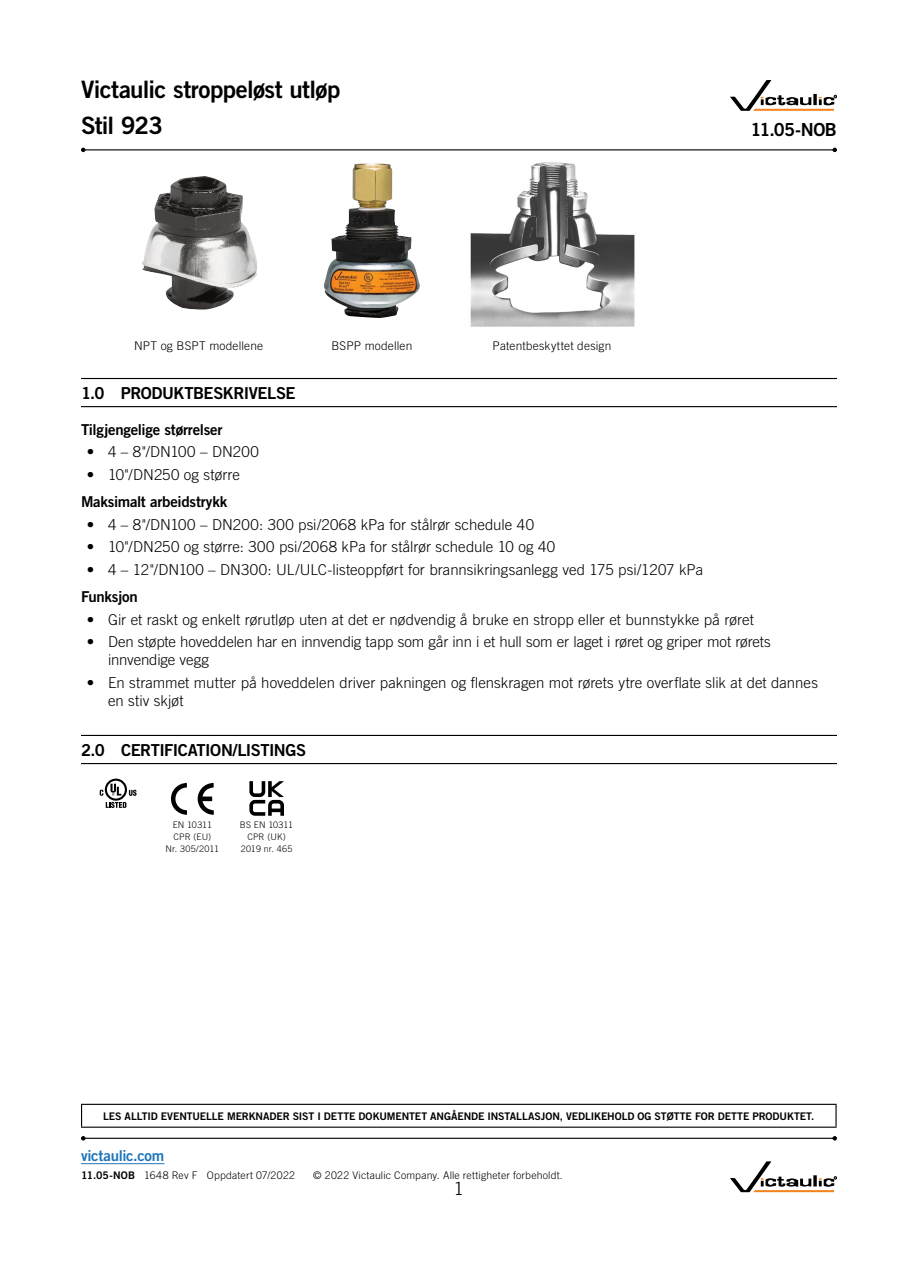
<style>
.page{position:relative;width:918px;height:1263px;background:#fff}
.page>*{position:absolute;margin:0;border:0;box-sizing:border-box;transform-origin:0 0}
.t1{font:24px/35.2px "Trade Gothic LT Std Bd 2";letter-spacing:-.025em;color:#000}
.t2{font:18px "Trade Gothic LT Std Bd 2";letter-spacing:-.03em;color:#000}
.t3{font:300 18px "Trade Gothic LT Std";color:#000}
.t4{font:16.5px "Trade Gothic LT Std Bd 2";letter-spacing:-.03em;color:#000}
.t5{font:300 15px/18px "Trade Gothic LT Std";color:#000}
.t6{font:15px "Trade Gothic LT Std Bd 2";letter-spacing:-.015em;color:#000}
.t7{font:15px "Trade Gothic LT Std Bd 2";letter-spacing:-.02em;color:#1c75bc}
.t8{font:300 12px "Trade Gothic LT Std";letter-spacing:.01em;color:#000}
.t9{font:10.5px "Trade Gothic LT Std Bd 2";letter-spacing:-.01em;color:#000}
.t10{font:300 10.5px "Trade Gothic LT Std";letter-spacing:.02em;color:#000}
.t11{font:300 9px/12px "Trade Gothic LT Std";letter-spacing:.015em;color:#000;text-align:center}
.s1{font-family:"Trade Gothic LT Std Bd 2";font-weight:400}
</style>
<div class="page">
<hr style="left:81px;top:1163px;width:83px;height:1px;background:#1c75bc">
<hr style="left:81px;top:1104px;width:756px;height:1px;background:#000">
<svg style="left:81px;top:1105px;width:1px;height:21px"></svg>
<svg style="left:836px;top:1105px;width:1px;height:21px"></svg>
<hr style="left:81px;top:1126px;width:756px;height:2px;background:#000">
<svg style="left:730px;top:80px;width:107px;height:31px"></svg>
<hr style="left:81px;top:378px;width:756px;height:1px;background:#000">
<hr style="left:81px;top:406px;width:756px;height:1px;background:#000">
<hr style="left:81px;top:735px;width:756px;height:1px;background:#000">
<hr style="left:81px;top:763px;width:756px;height:1px;background:#000">
<img style="left:142px;top:176px;width:115px;height:134px">
<img style="left:324px;top:163px;width:96px;height:155px">
<img style="left:470px;top:162px;width:165px;height:165px">
<svg style="left:129px;top:790px;width:8px;height:6px"></svg>
<div style="left:105px;top:779px;width:22px;height:22px;border:2px solid #000;border-radius:50%"></div>
<svg style="left:100px;top:790px;width:3px;height:6px"></svg>
<svg style="left:110px;top:784px;width:11px;height:12px"></svg>
<svg style="left:106px;top:802px;width:20px;height:6px"></svg>
<svg style="left:171px;top:783px;width:16px;height:32px"></svg>
<svg style="left:197px;top:783px;width:17px;height:32px"></svg>
<svg style="left:249px;top:781px;width:35px;height:35px"></svg>
<hr style="left:83px;top:149px;width:752px;height:1px;background:#000">
<svg style="left:81px;top:148px;width:5px;height:4px"></svg>
<svg style="left:832px;top:148px;width:5px;height:4px"></svg>
<hr style="left:83px;top:1138px;width:752px;height:1px;background:#000">
<svg style="left:81px;top:1136px;width:5px;height:4px"></svg>
<svg style="left:832px;top:1136px;width:5px;height:4px"></svg>
<svg style="left:730px;top:1161px;width:107px;height:31px"></svg>
<h1 class="t1" style="left:81px;top:72px;width:261px">Victaulic stroppeløst utløp<br>Stil 923</h1>
<p class="t2" style="left:750px;top:119px;width:88px">11.05-NOB</p>
<p class="t8" style="left:134px;top:339px;width:130px">NPT og BSPT modellene</p>
<p class="t8" style="left:331px;top:339px;width:83px">BSPP modellen</p>
<p class="t8" style="left:493px;top:339px;width:120px">Patentbeskyttet design</p>
<p class="t4" style="left:81px;top:383px;width:216px">1.0 PRODUKTBESKRIVELSE</p>
<p class="t6" style="left:81px;top:420px;width:143px">Tilgjengelige størrelser</p>
<p class="t5" style="left:87px;top:443px;width:173px">• 4 – 8"/DN100 – DN200</p>
<p class="t5" style="left:87px;top:466px;width:155px">• 10"/DN250 og større</p>
<p class="t6" style="left:81px;top:493px;width:148px">Maksimalt arbeidstrykk</p>
<p class="t5" style="left:87px;top:515px;width:449px">• 4 – 8"/DN100 – DN200: 300 psi/2068 kPa for stålrør schedule 40</p>
<p class="t5" style="left:87px;top:538px;width:470px">• 10"/DN250 og større: 300 psi/2068 kPa for stålrør schedule 10 og 40</p>
<p class="t5" style="left:87px;top:561px;width:618px">• 4 – 12"/DN100 – DN300: UL/ULC-listeoppført for brannsikringsanlegg ved 175 psi/1207 kPa</p>
<p class="t6" style="left:81px;top:588px;width:58px">Funksjon</p>
<p class="t5" style="left:87px;top:610px;width:668px">• Gir et raskt og enkelt rørutløp uten at det er nødvendig å bruke en stropp eller et bunnstykke på røret</p>
<p class="t5" style="left:108px;top:633px;width:664px;text-indent:-21px">• Den støpte hoveddelen har en innvendig tapp som går inn i et hull som er laget i røret og griper mot rørets innvendige vegg</p>
<p class="t5" style="left:108px;top:674px;width:712px;text-indent:-21px">• En strammet mutter på hoveddelen driver pakningen og flenskragen mot rørets ytre overflate slik at det dannes en stiv skjøt</p>
<p class="t4" style="left:81px;top:740px;width:227px">2.0 CERTIFICATION/LISTINGS</p>
<p class="t11" style="left:166px;top:819px;width:55px">EN 10311<br>CPR (EU)<br>Nr. 305/2011</p>
<p class="t11" style="left:240px;top:819px;width:55px">BS EN 10311<br>CPR (UK)<br>2019 nr. 465</p>
<p class="t9" style="left:103px;top:1109px;width:713px">LES ALLTID EVENTUELLE MERKNADER SIST I DETTE DOKUMENTET ANGÅENDE INSTALLASJON, VEDLIKEHOLD OG STØTTE FOR DETTE PRODUKTET.</p>
<p class="t7" style="left:81px;top:1146px;width:85px">victaulic.com</p>
<p class="t10" style="left:81px;top:1169px;width:216px"><span class="s1">11.05-NOB</span> 1648 Rev F Oppdatert 07/2022</p>
<p class="t10" style="left:313px;top:1169px;width:251px">© 2022 Victaulic Company. Alle rettigheter forbeholdt.</p>
<p class="t3" style="left:454px;top:1178px;width:12px">1</p>
</div>
